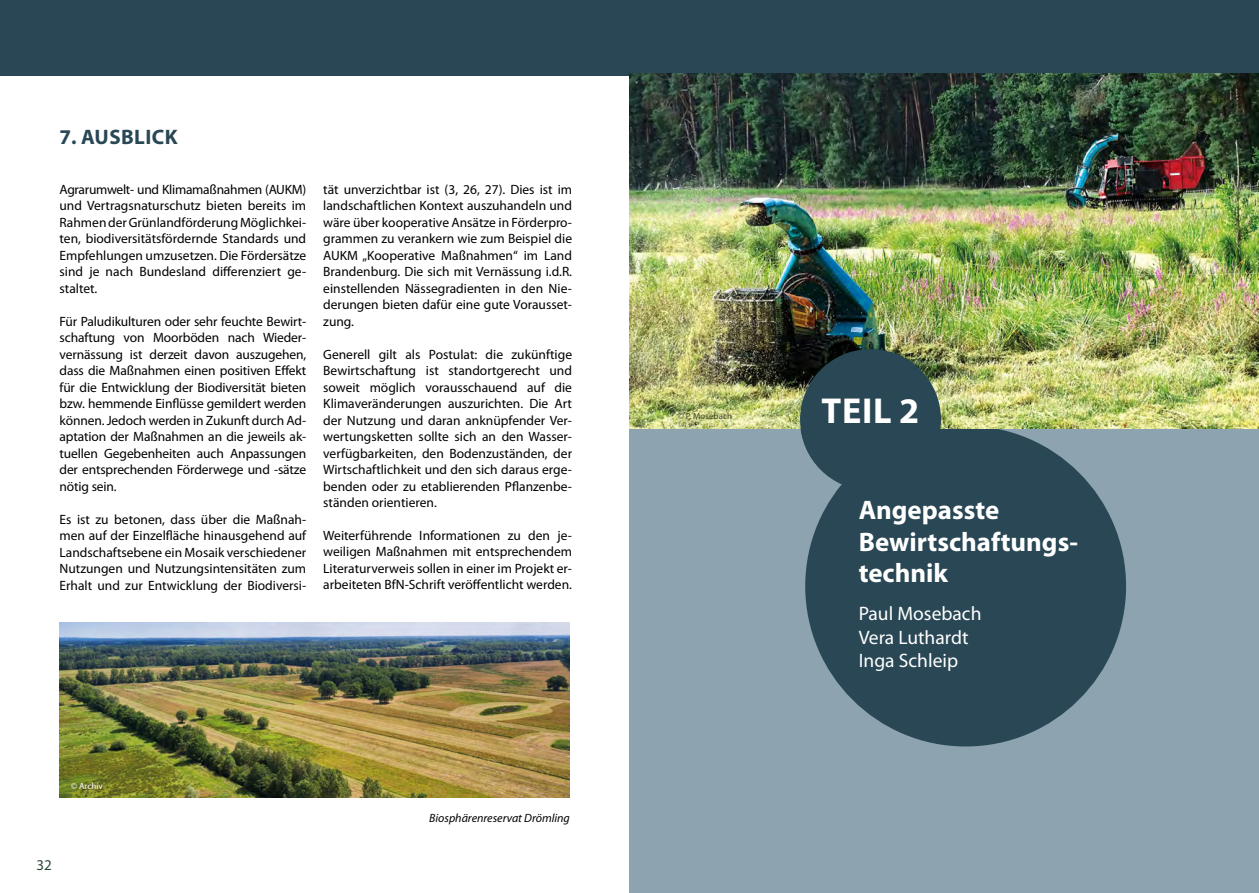
<style>
.page{position:relative;width:1259px;height:893px;background:#fff}
.page>*{position:absolute;margin:0;border:0;box-sizing:border-box;transform-origin:0 0}
.t1{font:700 36.15px "Myriad Pro";color:#fff}
.t2{font:700 26.85px/31.5px "Myriad Pro";color:#fff}
.Überschriften{font:700 21px "Myriad Pro";letter-spacing:.02em;color:#294754}
.t3{font:19.5px/23.4px "Myriad Pro";color:#fff}
.t4{font:15px "Myriad Pro";color:#2c4634}
.Mengentext_regular{font:13.5px/16.5px "Myriad Pro";color:#000;text-align:justify}
.t5{font:italic 12px "Myriad Pro";color:#000}
.t6{font:9px "Myriad Pro";color:#47472d}
.t7{font:9px "Myriad Pro";color:#fff}
</style>
<div class="page">
<img style="left:60px;top:623px;width:510px;height:175px">
<div style="left:0;top:0;width:1259px;height:75px;background:#294754"></div>
<div style="left:629px;top:75px;width:630px;height:818px;background:#8da3b0"></div>
<div style="left:805px;top:426px;width:321px;height:320px;background:#294754;border-radius:50%"></div>
<img style="left:629px;top:74px;width:630px;height:354px">
<div style="left:800px;top:349px;width:141px;height:141px;background:#294754;border-radius:50%"></div>
<h1 class="Überschriften" style="left:60px;top:123px;width:119px">7. AUSBLICK</h1>
<p class="Mengentext_regular" style="left:60px;top:181px;width:248px">Agrarumwelt- und Klimamaßnahmen (AUKM) und Vertragsnaturschutz bieten bereits im</p>
<p class="Mengentext_regular" style="left:60px;top:214px;width:248px">Rahmen der Grünlandförderung Möglichkei-</p>
<p class="Mengentext_regular" style="left:60px;top:230px;width:248px">ten, biodiversitätsfördernde Standards und Empfehlungen umzusetzen. Die Fördersätze sind je nach Bundesland differenziert ge&shy;staltet.</p>
<p class="Mengentext_regular" style="left:60px;top:313px;width:248px">Für Paludikulturen oder sehr feuchte Bewirt&shy;schaftung von Moorböden nach Wieder&shy;vernässung ist derzeit davon auszugehen, dass die Maßnahmen einen positiven Effekt für die Entwicklung der Biodiversität bieten bzw. hemmende Einflüsse gemildert werden können. Jedoch werden in Zukunft durch Ad&shy;aptation der Maßnahmen an die jeweils ak&shy;tuellen Gegebenheiten auch Anpassungen der entsprechenden Förderwege und -sätze nötig sein.</p>
<p class="Mengentext_regular" style="left:60px;top:511px;width:248px">Es ist zu betonen, dass über die Maßnah&shy;men auf der Einzelfläche hinausgehend auf Landschaftsebene ein Mosaik verschiedener Nutzungen und Nutzungsintensitäten zum Erhalt und zur Entwicklung der Biodiversi-</p>
<p class="Mengentext_regular" style="left:323px;top:181px;width:250px">tät unverzichtbar ist (3, 26, 27). Dies ist im landschaftlichen Kontext auszuhandeln und wäre über kooperative Ansätze in Förderpro&shy;grammen zu verankern wie zum Beispiel die AUKM „Kooperative Maßnahmen“ im Land Brandenburg. Die sich mit Vernässung i.d.R. einstellenden Nässegradienten in den Nie&shy;derungen bieten dafür eine gute Vorausset&shy;zung.</p>
<p class="Mengentext_regular" style="left:323px;top:345px;width:250px">Generell gilt als Postulat: die zukünftige Bewirtschaftung ist standortgerecht und soweit möglich vorausschauend auf die Klimaveränderungen auszurichten. Die Art der Nutzung und daran anknüpfender Ver&shy;wertungsketten sollte sich an den Wasser&shy;verfügbarkeiten, den Bodenzuständen, der Wirtschaftlichkeit und den sich daraus erge&shy;benden oder zu etablierenden Pflanzenbe&shy;ständen orientieren.</p>
<p class="Mengentext_regular" style="left:323px;top:527px;width:250px">Weiterführende Informationen zu den je&shy;weiligen Maßnahmen mit entsprechendem Literaturverweis sollen in einer im Projekt er&shy;arbeiteten BfN-Schrift veröffentlicht werden.</p>
<p class="t7" style="left:71px;top:781px;width:33px">© Archiv</p>
<p class="t4" style="left:37px;top:856px;width:17px">32</p>
<p class="t5" style="left:429px;top:811px;width:142px">Biosphärenreservat Drömling</p>
<p class="t6" style="left:678px;top:411px;width:56px">© P. Mosebach</p>
<h1 class="t1" style="left:821px;top:387px;width:99px">TEIL 2</h1>
<p class="t2" style="left:858px;top:493px;width:221px">Angepasste<br>Bewirtschaftungs&shy;technik</p>
<p class="t3" style="left:858px;top:602px;width:124px">Paul Mosebach<br>Vera Luthardt<br>Inga Schleip</p>
</div>
